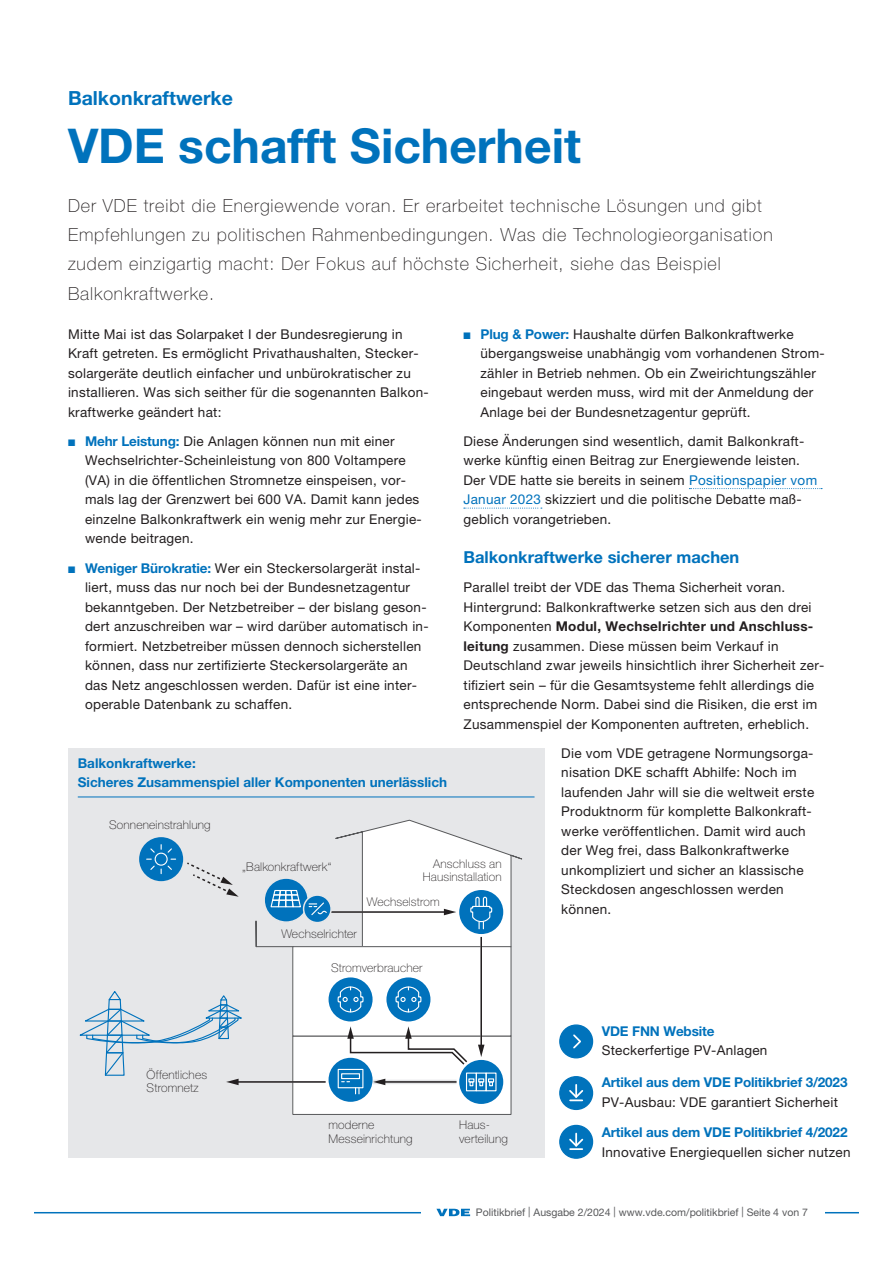
<style>
.page{position:relative;width:893px;height:1263px;background:#fff}
.page>*{position:absolute;margin:0;border:0;box-sizing:border-box;transform-origin:0 0}
.t1{font:700 48px "Helvetica Neue LT Pro";color:#0072bc}
.t2{font:700 19.5px "Helvetica Neue LT Pro";color:#0072bc}
.t3{font:100 18px/29.2px "Helvetica Neue LT Pro";letter-spacing:.05em;color:#231f20}
.t4{font:700 16.5px "Helvetica Neue LT Pro";color:#0072bc}
.t5{font:13.5px/19.5px "Helvetica Neue LT Pro";letter-spacing:.02em;color:#231f20}
.t6{font:700 13.5px/19.5px "Helvetica Neue LT Pro";letter-spacing:-.01em;color:#0072bc}
.t7{font:100 12px/13.5px "Helvetica Neue LT Pro";letter-spacing:.015em;color:#231f20}
.t8{font:10.5px "Helvetica Neue LT Pro";color:#57585a}
.s1{color:#0072bc}
.s2{font-weight:700;color:#0072bc}
.s3{font-weight:700}
</style>
<div class="page">
<hr style="left:34px;top:1212px;width:825px;height:1px;background:#0072bc">
<div style="left:421px;top:1197px;width:404px;height:19px;background:#fff"></div>
<svg style="left:436px;top:1209px;width:34px;height:7px"></svg>
<svg style="left:689px;top:488px;width:133px;height:1px"></svg>
<svg style="left:464px;top:508px;width:78px;height:1px"></svg>
<svg style="left:559px;top:1024px;width:34px;height:34px"></svg>
<svg style="left:559px;top:1076px;width:34px;height:34px"></svg>
<svg style="left:559px;top:1125px;width:34px;height:34px"></svg>
<div style="left:68px;top:748px;width:476px;height:410px;background:#e6e7e9"></div>
<hr style="left:78px;top:797px;width:457px;height:1px;background:#0072bc">
<div style="left:139px;top:837px;width:44px;height:44px;background:#0072bc;border-radius:50%"></div>
<div style="left:293px;top:1036px;width:218px;height:78px;background:#fff"></div>
<div style="left:292px;top:1036px;width:219px;height:79px;border:1px solid #57585a"></div>
<div style="left:293px;top:947px;width:218px;height:89px;background:#fff"></div>
<div style="left:459px;top:1060px;width:44px;height:44px;background:#0072bc;border-radius:50%"></div>
<div style="left:476px;top:1072px;width:11px;height:19px;border:1px solid #fff"></div>
<div style="left:486px;top:1072px;width:10px;height:19px;border:1px solid #fff"></div>
<div style="left:466px;top:1072px;width:11px;height:19px;border:1px solid #fff"></div>
<svg style="left:468px;top:1078px;width:26px;height:8px"></svg>
<div style="left:386px;top:977px;width:44px;height:44px;background:#0072bc;border-radius:50%"></div>
<svg style="left:395px;top:986px;width:27px;height:27px"></svg>
<div style="left:329px;top:977px;width:44px;height:44px;background:#0072bc;border-radius:50%"></div>
<svg style="left:337px;top:986px;width:27px;height:27px"></svg>
<hr style="left:373px;top:1080px;width:84px;height:4px;background:#e4e5e7">
<hr style="left:383px;top:1081px;width:74px;height:2px;background:#231f20">
<svg style="left:373px;top:1079px;width:12px;height:6px"></svg>
<hr style="left:236px;top:1081px;width:90px;height:2px;background:#231f20">
<hr style="left:480px;top:937px;width:2px;height:110px;background:#231f20">
<svg style="left:478px;top:1045px;width:6px;height:12px"></svg>
<svg style="left:147px;top:845px;width:92px;height:52px"></svg>
<svg style="left:347px;top:1026px;width:122px;height:40px"></svg>
<div style="left:329px;top:1058px;width:44px;height:44px;background:#0072bc;border-radius:50%"></div>
<div style="left:338px;top:1069px;width:25px;height:19px;border:1px solid #fff"></div>
<div style="left:341px;top:1073px;width:19px;height:6px;border:1px solid #fff"></div>
<svg style="left:355px;top:1088px;width:5px;height:6px"></svg>
<svg style="left:80px;top:991px;width:166px;height:94px"></svg>
<svg style="left:255px;top:819px;width:267px;height:128px"></svg>
<h2 class="t2" style="left:68px;top:86px;width:166px">Balkonkraftwerke</h2>
<h1 class="t1" style="left:68px;top:116px;width:514px">VDE schafft Sicherheit</h1>
<p class="t3" style="left:68px;top:191px;width:706px">Der VDE treibt die Energiewende voran. Er erarbeitet technische Lösungen und gibt Empfehlungen zu politischen Rahmenbedingungen. Was die Technologieorganisation zudem einzigartig macht: Der Fokus auf höchste Sicherheit, siehe das Beispiel Balkonkraftwerke.</p>
<p class="t5" style="left:68px;top:324px;width:362px">Mitte Mai ist das Solarpaket I der Bundesregierung in Kraft getreten. Es ermöglicht Privathaushalten, Stecker&shy;solargeräte deutlich einfacher und unbürokratischer zu installieren. Was sich seither für die sogenannten Balkon&shy;kraftwerke geändert hat:</p>
<p class="t5" style="left:85px;top:431px;width:338px;text-indent:-17px"><span class="s1">■</span> <span class="s2">Mehr Leistung:</span> Die Anlagen können nun mit einer Wechselrichter-Scheinleistung von 800 Voltampere (VA) in die öffentlichen Stromnetze einspeisen, vor&shy;mals lag der Grenzwert bei 600 VA. Damit kann jedes einzelne Balkonkraftwerk ein wenig mehr zur Energie&shy;wende beitragen.</p>
<p class="t5" style="left:85px;top:558px;width:345px;text-indent:-17px"><span class="s1">■</span> <span class="s2">Weniger Bürokratie:</span> Wer ein Steckersolargerät instal&shy;liert, muss das nur noch bei der Bundesnetzagentur bekanntgeben. Der Netzbetreiber – der bislang geson&shy;dert anzuschreiben war – wird darüber automatisch in&shy;formiert. Netzbetreiber müssen dennoch sicherstellen können, dass nur zertifizierte Steckersolargeräte an das Netz angeschlossen werden. Dafür ist eine inter&shy;operable Datenbank zu schaffen.</p>
<p class="t5" style="left:480px;top:324px;width:346px;text-indent:-17px"><span class="s1">■</span> <span class="s2">Plug &amp; Power:</span> Haushalte dürfen Balkonkraftwerke übergangsweise unabhängig vom vorhandenen Strom&shy;zähler in Betrieb nehmen. Ob ein Zweirichtungszähler eingebaut werden muss, wird mit der Anmeldung der Anlage bei der Bundesnetzagentur geprüft.</p>
<p class="t5" style="left:463px;top:431px;width:355px">Diese Änderungen sind wesentlich, damit Balkonkraft&shy;werke künftig einen Beitrag zur Energiewende leisten.<br>Der VDE hatte sie bereits in seinem <span class="s1">Positionspapier vom Januar 2023</span> skizziert und die politische Debatte maß&shy;geblich vorangetrieben.</p>
<p class="t4" style="left:463px;top:547px;width:277px">Balkonkraftwerke sicherer machen</p>
<p class="t5" style="left:463px;top:577px;width:362px">Parallel treibt der VDE das Thema Sicherheit voran.<br>Hintergrund: Balkonkraftwerke setzen sich aus den drei Komponenten <span class="s3">Modul, Wechselrichter und Anschluss&shy;leitung</span> zusammen. Diese müssen beim Verkauf in Deutschland zwar jeweils hinsichtlich ihrer Sicherheit zer&shy;tifiziert sein – für die Gesamtsysteme fehlt allerdings die entsprechende Norm. Dabei sind die Risiken, die erst im Zusammenspiel der Komponenten auftreten, erheblich.</p>
<p class="t5" style="left:561px;top:743px;width:255px">Die vom VDE getragene Normungsorga&shy;nisation DKE schafft Abhilfe: Noch im laufenden Jahr will sie die weltweit erste Produktnorm für komplette Balkonkraft&shy;werke veröffentlichen. Damit wird auch der Weg frei, dass Balkonkraftwerke unkompliziert und sicher an klassische Steckdosen angeschlossen werden können.</p>
<p class="t6" style="left:78px;top:753px;width:371px">Balkonkraftwerke:<br>Sicheres Zusammenspiel aller Komponenten unerlässlich</p>
<p class="t7" style="left:109px;top:818px;width:103px">Sonneneinstrahlung</p>
<p class="t7" style="left:242px;top:860px;width:91px">„Balkonkraftwerk“</p>
<p class="t7" style="left:423px;top:856px;width:80px;text-align:right">Anschluss an<br>Hausinstallation</p>
<p class="t7" style="left:367px;top:895px;width:74px">Wechselstrom</p>
<p class="t7" style="left:281px;top:927px;width:77px">Wechselrichter</p>
<p class="t7" style="left:147px;top:1067px;width:62px">Öffentliches<br>Stromnetz</p>
<p class="t7" style="left:331px;top:961px;width:93px">Stromverbraucher</p>
<p class="t7" style="left:329px;top:1118px;width:86px">moderne<br>Messeinrichtung</p>
<p class="t7" style="left:459px;top:1118px;width:50px">Haus&shy;verteilung</p>
<p class="t6" style="left:602px;top:1021px;width:114px">VDE FNN Website</p>
<p class="t5" style="left:602px;top:1040px;width:167px">Steckerfertige PV-Anlagen</p>
<p class="t6" style="left:602px;top:1072px;width:247px">Artikel aus dem VDE Politikbrief 3/2023</p>
<p class="t5" style="left:602px;top:1092px;width:238px">PV-Ausbau: VDE garantiert Sicherheit</p>
<p class="t6" style="left:602px;top:1122px;width:247px">Artikel aus dem VDE Politikbrief 4/2022</p>
<p class="t5" style="left:602px;top:1142px;width:250px">Innovative Energiequellen sicher nutzen</p>
<p class="t8" style="left:476px;top:1206px;width:333px">Politikbrief | Ausgabe 2/2024 | www.vde.com/politikbrief | Seite 4 von 7</p>
</div>
